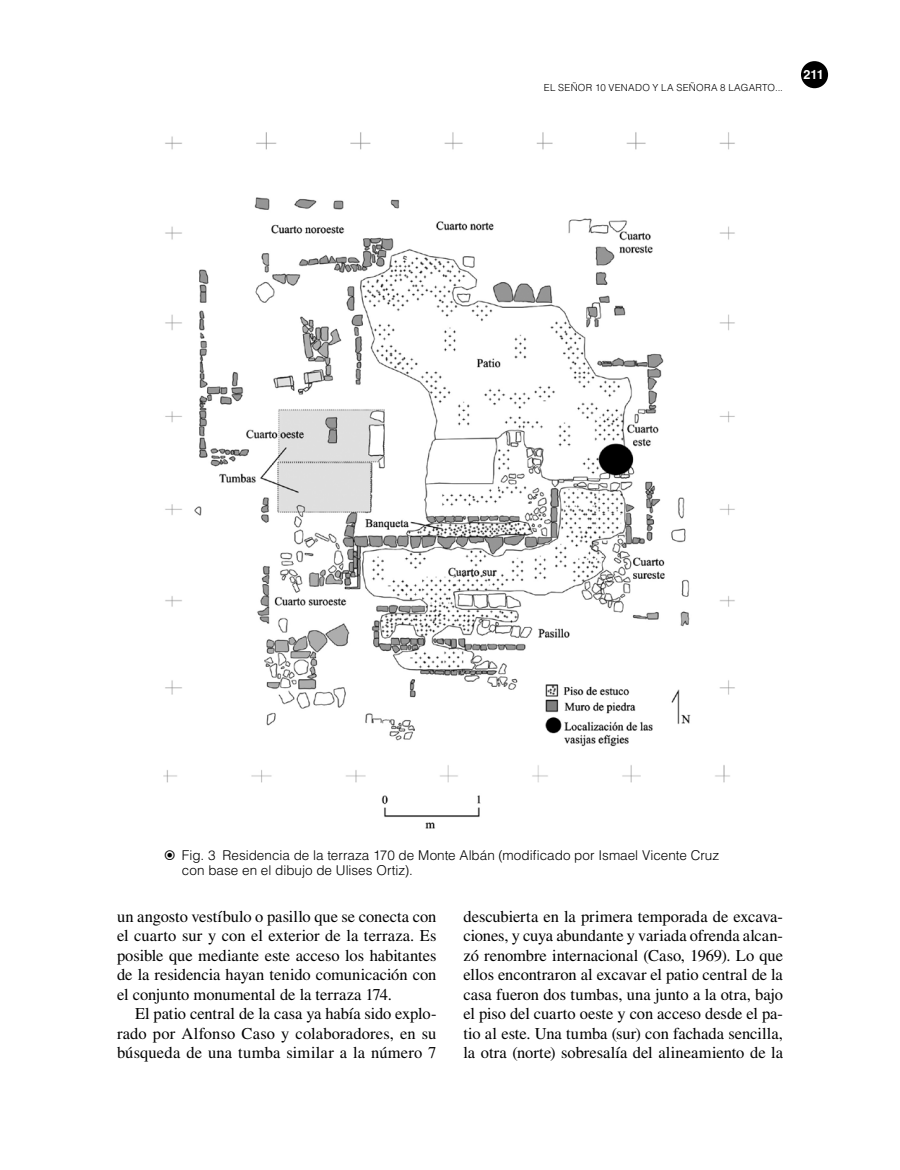
<style>
.page{position:relative;width:900px;height:1170px;background:#fff}
.page>*{position:absolute;margin:0;border:0;box-sizing:border-box;transform-origin:0 0}
.t1{font:16.5px/19.5px "Times LT Std";color:#000;text-align:justify}
.t2{font:300 13.5px/15px "Helvetica LT Std";color:#000}
.t3{font:700 12.75px "Helvetica LT Std";color:#fff}
.t4{font:300 9.75px "Helvetica LT Std";letter-spacing:.03em;color:#000}
</style>
<div class="page">
<div style="left:801px;top:61px;width:27px;height:27px;background:#000;border-radius:50%"></div>
<img style="left:164px;top:132px;width:571px;height:697px">
<p class="t4" style="left:544px;top:82px;width:241px">EL SEÑOR 10 VENADO Y LA SEÑORA 8 LAGARTO...</p>
<p class="t3" style="left:803px;top:67px;width:22px">211</p>
<p class="t2" style="left:182px;top:848px;width:539px">Fig. 3 Residencia de la terraza 170 de Monte Albán (modificado por Ismael Vicente Cruz con base en el dibujo de Ulises Ortiz).</p>
<p class="t1" style="left:117px;top:907px;width:321px">un angosto vestíbulo o pasillo que se conecta con el cuarto sur y con el exterior de la terraza. Es posible que mediante este acceso los habitantes de la residencia hayan tenido comunicación con el conjunto monumental de la terraza 174.</p>
<p class="t1" style="left:117px;top:1004px;width:321px;text-indent:18px">El patio central de la casa ya había sido explo&shy;rado por Alfonso Caso y colaboradores, en su búsqueda de una tumba similar a la número 7</p>
<p class="t1" style="left:464px;top:907px;width:321px">descubierta en la primera temporada de excava&shy;ciones, y cuya abundante y variada ofrenda alcan&shy;zó renombre internacional (Caso, 1969). Lo que ellos encontraron al excavar el patio central de la casa fueron dos tumbas, una junto a la otra, bajo el piso del cuarto oeste y con acceso desde el pa&shy;tio al este. Una tumba (sur) con fachada sencilla, la otra (norte) sobresalía del alineamiento de la</p>
</div>
